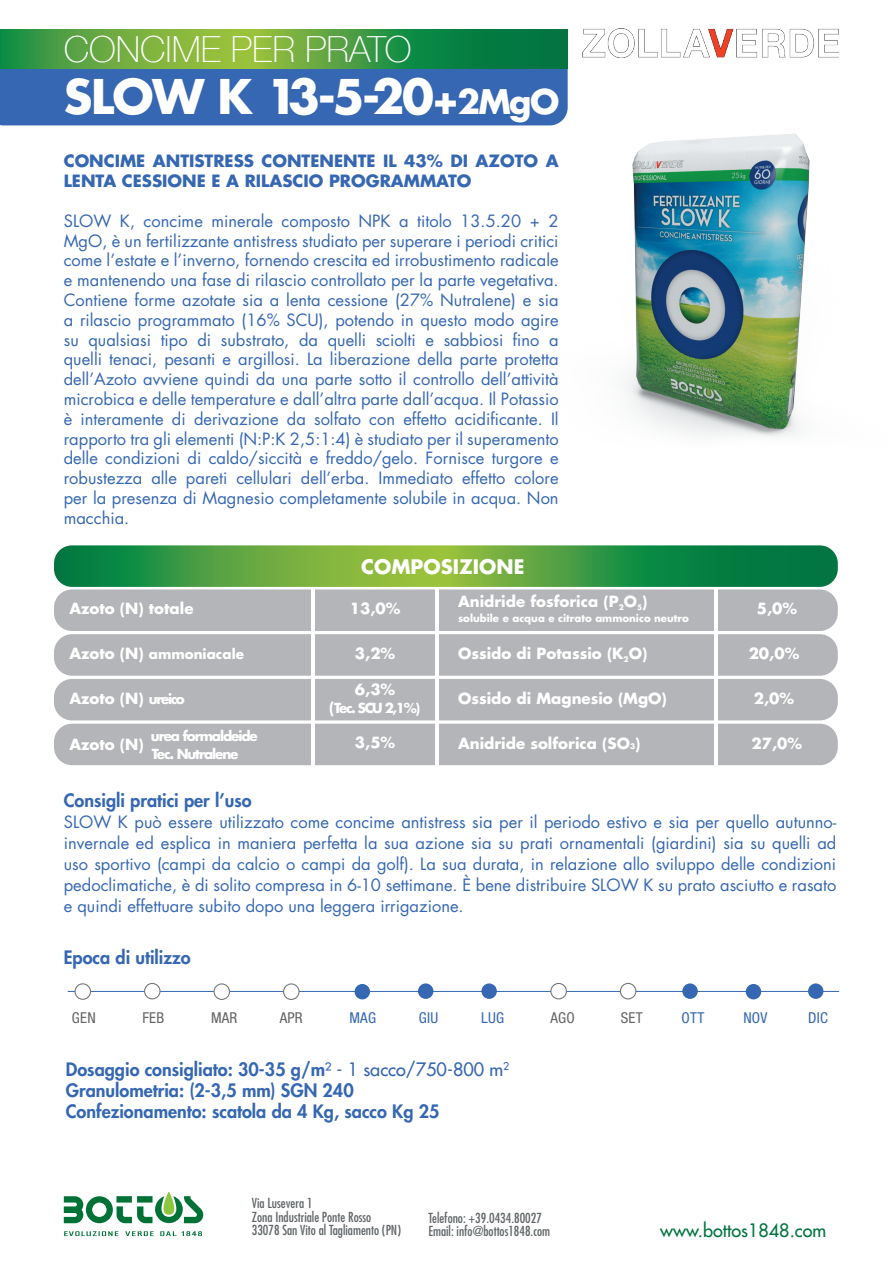
<style>
.page{position:relative;width:893px;height:1263px;background:#fff}
.page>*{position:absolute;margin:0;border:0;box-sizing:border-box;transform-origin:0 0}
.t1{font:700 46.5px "Futura Std";letter-spacing:-.03em;color:#fff}
.t2{font:100 36px "Helvetica Neue";color:#fff}
.t3{font:700 19.5px "Futura Std";color:#fff}
.t4{font:800 18px "Futura Std";color:#3567b2}
.t5{font:500 18px "Futura Std";color:#027541}
.t6{font:16.5px/19.8px "Futura Std";color:#3567b2;text-align:justify}
.t7{font:700 16.5px/19.8px "Futura Std";color:#3567b2}
.t8{font:700 15px "Futura Std";color:#fff}
.t9{font:condensed 15px "Helvetica Neue LT Std";letter-spacing:.02em;color:#3567b2}
.t10{font:condensed 15px "Helvetica Neue LT Std";letter-spacing:.02em;color:#636366}
.t11{font:condensed 15px "Helvetica Neue LT Std";letter-spacing:.02em;color:#656568}
.t12{font:condensed 13.5px "Futura Std";color:#606567}
.t13{font:700 13.5px "Futura Std";letter-spacing:-.08em;color:#fff}
.t14{font:700 13.5px "Futura Std";color:#fff}
.t15{font:700 10.2px "Futura Std";color:#fff}
.s1{font-size:40.5px}
.s2{font-size:33px}
.s3{font-size:15px}
.s4{font-size:13.5px}
.s5{font-size:7.5px}
.s6{font-weight:500}
</style>
<div class="page">
<div style="left:0;top:68px;width:499px;height:57px;background:#3567b2"></div>
<svg style="left:0;top:30px;width:568px;height:38px;background:#4b9e41"></svg>
<svg style="left:64px;top:1231px;width:54px;height:5px"></svg>
<svg style="left:125px;top:1231px;width:29px;height:5px"></svg>
<svg style="left:160px;top:1231px;width:42px;height:5px"></svg>
<svg style="left:64px;top:1192px;width:140px;height:31px"></svg>
<img style="left:583px;top:29px;width:256px;height:29px">
<svg style="left:54px;top:545px;width:784px;height:42px;background:#479c45"></svg>
<div style="left:54px;top:589px;width:784px;height:42px;background:#b4b5b8;border-radius:18px"></div>
<div style="left:54px;top:679px;width:784px;height:41px;background:#b4b5b8;border-radius:18px"></div>
<div style="left:54px;top:634px;width:784px;height:42px;background:#b4b5b8;border-radius:18px"></div>
<div style="left:54px;top:724px;width:784px;height:41px;background:#b4b5b8;border-radius:18px"></div>
<hr style="left:311px;top:588px;width:4px;height:178px;background:#fff">
<hr style="left:435px;top:588px;width:3px;height:178px;background:#fff">
<hr style="left:715px;top:589px;width:3px;height:230px;background:#fff">
<hr style="left:68px;top:991px;width:771px;height:1px;background:#3567b2">
<div style="left:75px;top:984px;width:15px;height:15px;background:#fff;border-radius:50%"></div>
<div style="left:75px;top:983px;width:16px;height:17px;border:1px solid #76787b;border-radius:50%"></div>
<div style="left:145px;top:983px;width:15px;height:16px;background:#fff;border-radius:50%"></div>
<div style="left:144px;top:983px;width:17px;height:16px;border:1px solid #76787b;border-radius:50%"></div>
<div style="left:214px;top:984px;width:15px;height:15px;background:#fff;border-radius:50%"></div>
<div style="left:213px;top:983px;width:17px;height:17px;border:1px solid #76787b;border-radius:50%"></div>
<div style="left:284px;top:984px;width:15px;height:15px;background:#fff;border-radius:50%"></div>
<div style="left:283px;top:983px;width:17px;height:17px;border:1px solid #76787b;border-radius:50%"></div>
<div style="left:355px;top:984px;width:15px;height:15px;background:#3567b2;border-radius:50%"></div>
<div style="left:418px;top:983px;width:15px;height:16px;background:#3567b2;border-radius:50%"></div>
<div style="left:481px;top:983px;width:16px;height:16px;background:#3567b2;border-radius:50%"></div>
<div style="left:551px;top:983px;width:15px;height:16px;background:#fff;border-radius:50%"></div>
<div style="left:550px;top:983px;width:17px;height:16px;border:1px solid #76787b;border-radius:50%"></div>
<div style="left:620px;top:983px;width:16px;height:16px;background:#fff;border-radius:50%"></div>
<div style="left:620px;top:983px;width:16px;height:16px;border:1px solid #76787b;border-radius:50%"></div>
<div style="left:682px;top:983px;width:16px;height:16px;background:#3567b2;border-radius:50%"></div>
<div style="left:808px;top:983px;width:15px;height:16px;background:#3567b2;border-radius:50%"></div>
<div style="left:746px;top:984px;width:15px;height:15px;background:#3567b2;border-radius:50%"></div>
<img style="left:499px;top:59px;width:311px;height:378px">
<p class="t2" style="left:64px;top:22px;width:349px">CONCIME PER PRATO</p>
<p class="t1" style="left:64px;top:66px;width:497px">SLOW K 13-5-20<span class="s1">+</span><span class="s2">2MgO</span></p>
<p class="t7" style="left:64px;top:151px;width:496px">CONCIME ANTISTRESS CONTENENTE IL 43% DI AZOTO A<br>LENTA CESSIONE E A RILASCIO PROGRAMMATO</p>
<p class="t6" style="left:64px;top:211px;width:496px">SLOW K, concime minerale composto NPK a titolo 13.5.20 + 2<br>MgO, è un fertilizzante antistress studiato per superare i periodi critici come l’estate e l’inverno, fornendo crescita ed irrobustimento radicale e mantenendo una fase di rilascio controllato per la parte vegetativa.<br>Contiene forme azotate sia a lenta cessione (27% Nutralene) e sia a rilascio programmato (16% SCU), potendo in questo modo agire su qualsiasi tipo di substrato, da quelli sciolti e sabbiosi fino a quelli tenaci, pesanti e argillosi. La liberazione della parte protetta dell’Azoto avviene quindi da una parte sotto il controllo dell’attività microbica e delle temperature e dall’altra parte dall’acqua. Il Potassio è interamente di derivazione da solfato con effetto acidificante. Il rapporto tra gli elementi (N:P:K 2,5:1:4) è studiato per il superamento delle condizioni di caldo/siccità e freddo/gelo. Fornisce turgore e robustezza alle pareti cellulari dell’erba. Immediato effetto colore per la presenza di Magnesio completamente solubile in acqua. Non macchia.</p>
<p class="t3" style="left:361px;top:553px;width:165px">COMPOSIZIONE</p>
<p class="t8" style="left:69px;top:598px;width:126px">Azoto (N) totale</p>
<p class="t8" style="left:350px;top:598px;width:52px">13,0%</p>
<p class="t14" style="left:69px;top:645px;width:176px"><span class="s3">Azoto (N)</span> ammoniacale</p>
<p class="t8" style="left:355px;top:643px;width:42px">3,2%</p>
<p class="t8" style="left:69px;top:688px;width:117px">Azoto (N) <span class="s4">ureico</span></p>
<p class="t8" style="left:355px;top:679px;width:42px">6,3%</p>
<p class="t13" style="left:329px;top:699px;width:93px"><span class="s3">(</span>Tec. SCU 2,1%)</p>
<p class="t8" style="left:69px;top:734px;width:76px">Azoto (N)</p>
<p class="t13" style="left:151px;top:726px;width:108px">urea formaldeide</p>
<p class="t13" style="left:152px;top:744px;width:88px">Tec. Nutralene</p>
<p class="t8" style="left:355px;top:732px;width:42px">3,5%</p>
<p class="t8" style="left:458px;top:591px;width:191px">Anidride fosforica (P<sub>2</sub>O<sub>5</sub>)</p>
<p class="t15" style="left:458px;top:611px;width:232px">solubile e acqua e citrato ammonico neutro</p>
<p class="t8" style="left:757px;top:598px;width:42px">5,0%</p>
<p class="t8" style="left:458px;top:644px;width:191px">Ossido di Potassio (K<sub>2</sub>O)</p>
<p class="t8" style="left:749px;top:644px;width:52px">20,0%</p>
<p class="t8" style="left:458px;top:688px;width:210px">Ossido di Magnesio (MgO)</p>
<p class="t8" style="left:754px;top:688px;width:42px">2,0%</p>
<p class="t8" style="left:458px;top:733px;width:184px">Anidride solforica (SO<span class="s5">3</span>)</p>
<p class="t8" style="left:751px;top:733px;width:52px">27,0%</p>
<p class="t4" style="left:64px;top:789px;width:189px">Consigli pratici per l’uso</p>
<p class="t6" style="left:64px;top:811px;width:774px;line-height:21px">SLOW K può essere utilizzato come concime antistress sia per il periodo estivo e sia per quello autunno&shy;invernale ed esplica in maniera perfetta la sua azione sia su prati ornamentali (giardini) sia su quelli ad uso sportivo (campi da calcio o campi da golf). La sua durata, in relazione allo sviluppo delle condizioni pedoclimatiche, è di solito compresa in 6-10 settimane. È bene distribuire SLOW K su prato asciutto e rasato e quindi effettuare subito dopo una leggera irrigazione.</p>
<p class="t4" style="left:64px;top:946px;width:128px">Epoca di utilizzo</p>
<p class="t10" style="left:72px;top:1009px;width:25px">GEN</p>
<p class="t10" style="left:142px;top:1009px;width:23px">FEB</p>
<p class="t10" style="left:211px;top:1009px;width:28px">MAR</p>
<p class="t10" style="left:280px;top:1009px;width:25px">APR</p>
<p class="t9" style="left:349px;top:1009px;width:28px">MAG</p>
<p class="t9" style="left:419px;top:1009px;width:21px">GIU</p>
<p class="t9" style="left:481px;top:1009px;width:25px">LUG</p>
<p class="t11" style="left:550px;top:1009px;width:26px">AGO</p>
<p class="t11" style="left:621px;top:1009px;width:23px">SET</p>
<p class="t9" style="left:682px;top:1009px;width:24px">OTT</p>
<p class="t9" style="left:743px;top:1009px;width:26px">NOV</p>
<p class="t9" style="left:808px;top:1009px;width:21px">DIC</p>
<p class="t4" style="left:66px;top:1058px;width:445px">Dosaggio consigliato: 30-35 g/m<span class="s6">² - 1 sacco/750-800 m</span><sup>2</sup></p>
<p class="t4" style="left:66px;top:1079px;width:289px">Granulometria: (2-3,5 mm) SGN 240</p>
<p class="t4" style="left:66px;top:1100px;width:375px">Confezionamento: scatola da 4 Kg, sacco Kg 25</p>
<p class="t12" style="left:252px;top:1195px;width:62px">Via Lusevera 1</p>
<p class="t12" style="left:252px;top:1208px;width:121px">Zona Industriale Ponte Rosso</p>
<p class="t12" style="left:252px;top:1222px;width:151px">33078 San Vito al Tagliamento (PN)</p>
<p class="t12" style="left:428px;top:1209px;width:115px">Telefono: +39.0434.80027</p>
<p class="t12" style="left:428px;top:1223px;width:123px">Email: info@bottos1848.com</p>
<p class="t5" style="left:660px;top:1218px;width:168px">www.bottos1848.com</p>
</div>
